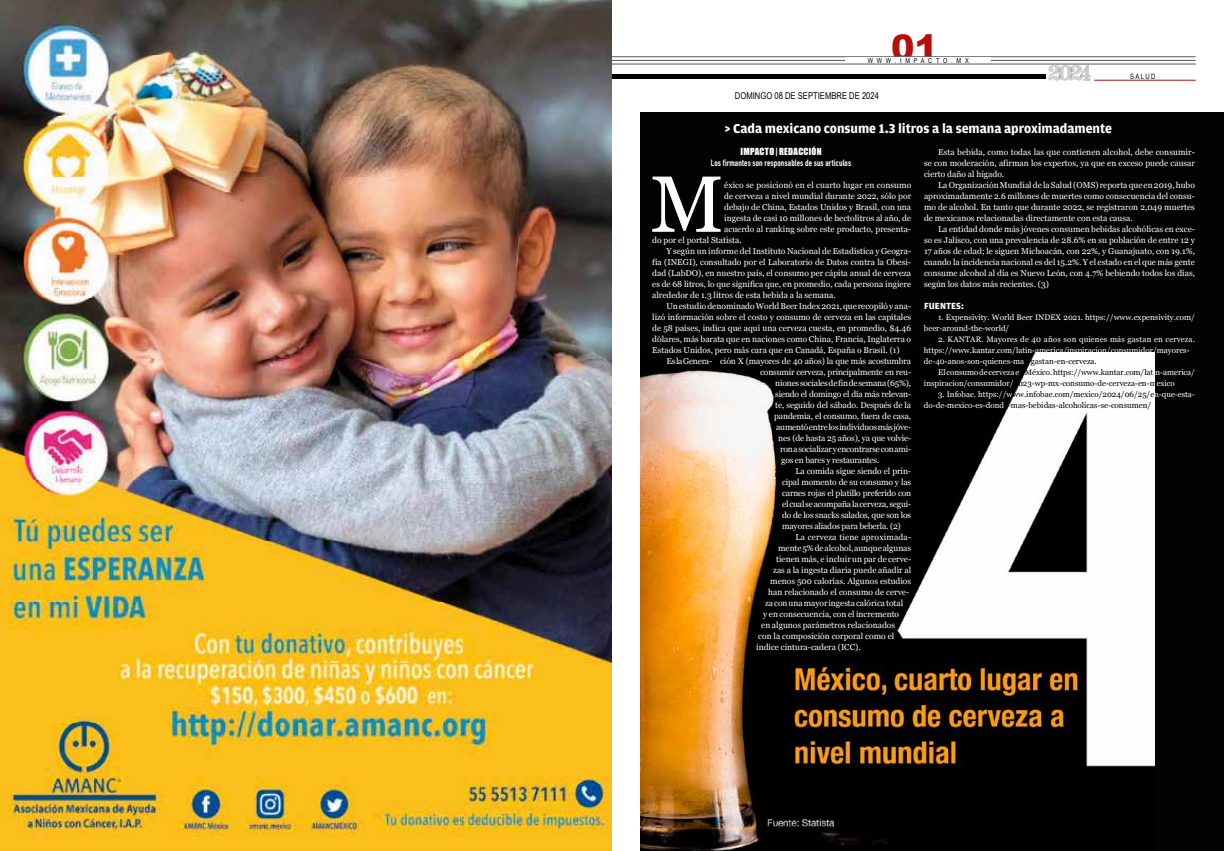
<style>
.page{position:relative;width:1224px;height:851px;background:#fff}
.page>*{position:absolute;margin:0;border:0;box-sizing:border-box;transform-origin:0 0}
.t1{font:79.6px "Georgia";color:#fff}
.t2{font:900 35.1px "Arial";color:#b70e0c}
.t3{font:700 13.6px "Amplitude";letter-spacing:-.005em;color:#fff}
.t4{font:700 9.4px "Amplitude";color:#fff}
.t5{font:9.3px "Arial Narrow";color:#000}
.t6{font:700 9px "DIN Condensed";letter-spacing:.015em;color:#fff}
.t7{font:9px "Impact";letter-spacing:.025em;color:#fff}
.t8{font:8.5px/11px "Georgia";color:#fff;text-align:justify}
.t9{font:8.5px "Georgia";letter-spacing:-.02em;color:#fff}
.t10{font:8.5px "Georgia";letter-spacing:-.025em;color:#fff}
.t11{font:8.5px "Georgia";letter-spacing:.02em;color:#fff}
.t12{font:8px/11px "Georgia";color:#fff}
.t13{font:8px/11px "Georgia";color:#000}
.t14{font:7.3px "Arial Narrow";letter-spacing:.18em;color:#000}
.t15{font:6.8px "Arial Narrow";letter-spacing:.55em;color:#000}
.s1{color:#000}
.s2{color:#fff}
</style>
<div class="page">
<svg style="left:612px;top:59px;width:584px;height:5px"></svg>
<hr style="left:612px;top:57px;width:584px;height:1px;background:#575756">
<hr style="left:612px;top:60px;width:584px;height:1px;background:#575756">
<hr style="left:612px;top:64px;width:584px;height:1px;background:#575756">
<div style="left:846px;top:58px;width:145px;height:5px;background:#fff"></div>
<hr style="left:1094px;top:80px;width:102px;height:1px;background:#b70e0c">
<svg style="left:1048px;top:64px;width:43px;height:17px"></svg>
<div style="left:612px;top:74px;width:434px;height:5px;background:#000"></div>
<img style="left:0;top:0;width:612px;height:850px">
<div style="left:640px;top:112px;width:584px;height:738px;background:#020304"></div>
<img style="left:641px;top:353px;width:513px;height:497px">
<h2 class="t2" style="left:891px;top:22px;width:48px">01</h2>
<p class="t15" style="left:868px;top:55px;width:102px">WWW.IMPACTO.MX</p>
<p class="t5" style="left:735px;top:89px;width:146px">DOMINGO 08 DE SEPTIEMBRE DE 2024</p>
<h3 class="t3" style="left:725px;top:121px;width:389px">&gt; Cada mexicano consume 1.3 litros a la semana aproximadamente</h3>
<p class="t14" style="left:1130px;top:71px;width:27px">SALUD</p>
<p class="t7" style="left:741px;top:144px;width:82px">IMPACTO | REDACCIÓN</p>
<p class="t6" style="left:711px;top:156px;width:142px">Los firmantes son responsables de sus artículos</p>
<p class="t8" style="left:924px;top:146px;width:272px;text-indent:14px">Esta bebida, como todas las que contienen alcohol, debe consumir&shy;se con moderación, afirman los expertos, ya que en exceso puede causar cierto daño al hígado.</p>
<p class="t8" style="left:924px;top:179px;width:272px;text-indent:14px">La Organización Mundial de la Salud (OMS) reporta que en 2019, hubo aproximadamente 2.6 millones de muertes como consecuencia del consu&shy;mo de alcohol. En tanto que durante 2022, se registraron 2,049 muertes de mexicanos relacionadas directamente con esta causa.</p>
<p class="t8" style="left:924px;top:223px;width:273px;text-indent:14px">La entidad donde más jóvenes consumen bebidas alcohólicas en exce&shy;so es Jalisco, con una prevalencia de 28.6% en su población de entre 12 y 17 años de edad; le siguen Michoacán, con 22%, y Guanajuato, con 19.1%, cuando la incidencia nacional es del 15.2%. Y el estado en el que más gente consume alcohol al día es Nuevo León, con 4.7% bebiendo todos los días, según los datos más recientes. (3)</p>
<p class="t4" style="left:924px;top:300px;width:41px">FUENTES:</p>
<p class="t12" style="left:924px;top:311px;width:272px;text-indent:14px">1. Expensivity. World Beer INDEX 2021. https://www.expensivity.com/ beer-around-the-world/</p>
<p class="t12" style="left:924px;top:333px;width:273px;text-indent:14px">2. KANTAR. Mayores de 40 años son quienes más gastan en cerveza. https://www.kantar.com/latin-america/inspiracion/consumidor/mayores&shy;de-40-anos-son-quienes-ma<span class="s1">s-gastan-en-cerveza.</span></p>
<p class="t13" style="left:924px;top:366px;width:272px;text-indent:14px"><span class="s2">El consumo de cerveza e</span>n México. https://www.kantar.com/lat<span class="s2">in-america/ inspiracion/consumidor/</span>2023-wp-mx-consumo-de-cerveza-en-m<span class="s2">exico</span></p>
<p class="t13" style="left:924px;top:388px;width:272px;text-indent:14px"><span class="s2">3. Infobae. https://w</span>ww.infobae.com/mexico/2024/06/25/e<span class="s2">n-que-esta&shy;do-de-mexico-es-dond</span>e-mas-bebidas-alcoholicas-se-consumen/</p>
<h1 class="t1" style="left:650px;top:146px;width:75px">M</h1>
<p class="t8" style="left:724px;top:179px;width:189px">éxico se posicionó en el cuarto lugar en consumo</p>
<p class="t8" style="left:724px;top:190px;width:189px">de cerveza a nivel mundial durante 2022, sólo por</p>
<p class="t8" style="left:724px;top:201px;width:189px">debajo de China, Estados Unidos y Brasil, con una</p>
<p class="t8" style="left:724px;top:212px;width:189px">ingesta de casi 10 millones de hectolitros al año, de</p>
<p class="t8" style="left:724px;top:223px;width:188px">acuerdo al ranking sobre este producto, presenta-</p>
<p class="t8" style="left:652px;top:234px;width:91px">do por el portal Statista.</p>
<p class="t8" style="left:666px;top:245px;width:246px">Y según un informe del Instituto Nacional de Estadística y Geogra-</p>
<p class="t8" style="left:652px;top:256px;width:260px">fía (INEGI), consultado por el Laboratorio de Datos contra la Obesi-</p>
<p class="t8" style="left:652px;top:267px;width:260px">dad (LabDO), en nuestro país, el consumo per cápita anual de cerveza</p>
<p class="t8" style="left:652px;top:278px;width:260px">es de 68 litros, lo que significa que, en promedio, cada persona ingiere</p>
<p class="t8" style="left:652px;top:289px;width:185px">alrededor de 1.3 litros de esta bebida a la semana.</p>
<p class="t8" style="left:666px;top:300px;width:246px">Un estudio denominado World Beer Index 2021, que recopiló y ana-</p>
<p class="t8" style="left:652px;top:311px;width:260px">lizó información sobre el costo y consumo de cerveza en las capitales</p>
<p class="t8" style="left:652px;top:322px;width:261px">de 58 países, indica que aquí una cerveza cuesta, en promedio, $4.46</p>
<p class="t8" style="left:652px;top:333px;width:260px">dólares, más barata que en naciones como China, Francia, Inglaterra o</p>
<p class="t8" style="left:652px;top:344px;width:249px">Estados Unidos, pero más cara que en Canadá, España o Brasil. (1)</p>
<p class="t8" style="left:666px;top:355px;width:246px">Es la Genera- ción X (mayores de 40 años) la que más acostumbra</p>
<p class="t9" style="left:760px;top:365px;width:152px">consumir cerveza, principalmente en reu-</p>
<p class="t9" style="left:775px;top:376px;width:137px">niones sociales de fin de semana (65%),</p>
<p class="t9" style="left:775px;top:387px;width:137px">siendo el domingo el día más relevan-</p>
<p class="t8" style="left:775px;top:399px;width:137px">te, seguido del sábado. Después de la</p>
<p class="t8" style="left:774px;top:410px;width:138px">pandemia, el consumo, fuera de casa,</p>
<p class="t10" style="left:776px;top:420px;width:136px">aumentó entre los individuos más jóve-</p>
<p class="t9" style="left:778px;top:431px;width:134px">nes (de hasta 25 años), ya que volvie-</p>
<p class="t10" style="left:780px;top:442px;width:133px">ron a socializar y encontrarse con ami-</p>
<p class="t9" style="left:781px;top:453px;width:100px">gos en bares y restaurantes.</p>
<p class="t8" style="left:795px;top:465px;width:117px">La comida sigue siendo el prin-</p>
<p class="t9" style="left:782px;top:475px;width:130px">cipal momento de su consumo y las</p>
<p class="t9" style="left:782px;top:486px;width:130px">carnes rojas el platillo preferido con</p>
<p class="t9" style="left:782px;top:497px;width:130px">el cual se acompaña la cerveza, segui-</p>
<p class="t9" style="left:782px;top:508px;width:130px">do de los snacks salados, que son los</p>
<p class="t9" style="left:782px;top:519px;width:120px">mayores aliados para beberla. (2)</p>
<p class="t11" style="left:795px;top:530px;width:117px">La cerveza tiene aproximada-</p>
<p class="t8" style="left:778px;top:542px;width:134px">mente 5% de alcohol, aunque algunas</p>
<p class="t8" style="left:776px;top:553px;width:136px">tienen más, e incluir un par de cerve-</p>
<p class="t8" style="left:773px;top:564px;width:139px">zas a la ingesta diaria puede añadir al</p>
<p class="t8" style="left:770px;top:575px;width:142px">menos 500 calorías. Algunos estudios</p>
<p class="t8" style="left:768px;top:586px;width:142px">han relacionado el consumo de cerve-</p>
<p class="t8" style="left:765px;top:597px;width:139px">za con una mayor ingesta calórica total</p>
<p class="t8" style="left:763px;top:608px;width:137px">y en consecuencia, con el incremento</p>
<p class="t8" style="left:761px;top:619px;width:135px">en algunos parámetros relacionados</p>
<p class="t8" style="left:758px;top:630px;width:137px">con la composición corporal como el</p>
<p class="t8" style="left:756px;top:641px;width:106px">índice cintura-cadera (ICC).</p>
</div>
